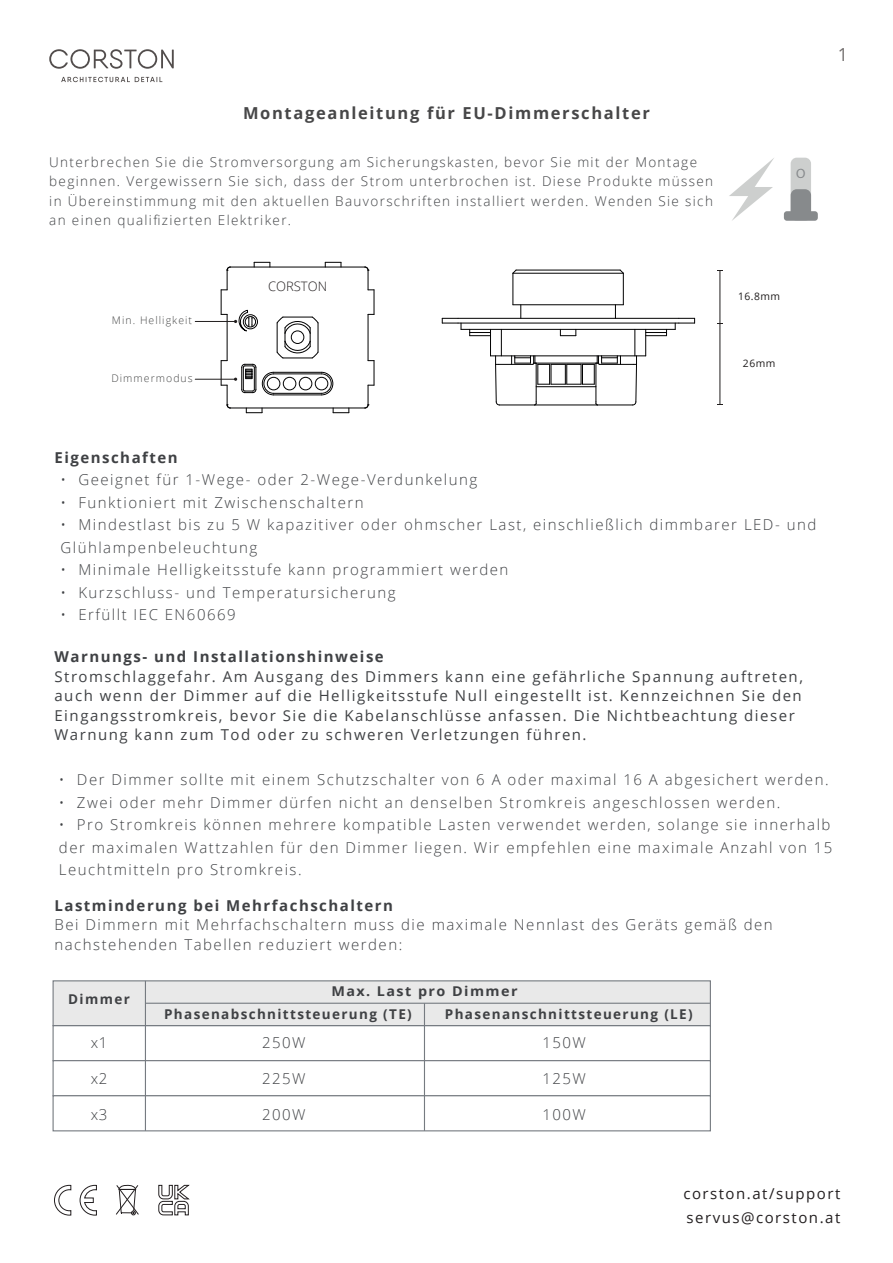
<style>
.page{position:relative;width:893px;height:1263px;background:#fff}
.page>*{position:absolute;margin:0;border:0;box-sizing:border-box;transform-origin:0 0}
.t1{font:18px "Open Sans";color:#524d4c}
.t2{font:700 16.5px "Open Sans";letter-spacing:.1em;color:#474748}
.t3{font:300 15px/22.5px "Open Sans";letter-spacing:.1em;color:#3f4144}
.t4{font:15px/19.5px "Open Sans";letter-spacing:.1em;color:#3f4144}
.t5{font:700 15px "Open Sans";letter-spacing:.1em;color:#3f4144}
.t6{font:15px/24px "Open Sans";letter-spacing:.1em;color:#231f20}
.t7{font:300 13.5px/19.5px "Open Sans";letter-spacing:.1em;color:#3f4144}
.t8{font:700 13.5px/23px "Open Sans";letter-spacing:.1em;color:#3f4144;scale:1.06 1}
.t9{font:700 13.5px "Open Sans";letter-spacing:.1em;color:#3f4144}
.t10{font:13.5px "Myriad Pro";color:#878a8c}
.t11{font:300 13.05px "Open Sans";color:#231f20}
.t12{font:300 10.5px "Open Sans";letter-spacing:.1em;color:#464747}
.t13{font:10.35px "Open Sans";letter-spacing:.045em;color:#211e1e}
</style>
<div class="page">
<hr style="left:230px;top:267px;width:135px;height:1px;background:#000001">
<hr style="left:368px;top:314px;width:1px;height:47px;background:#000001">
<svg style="left:364px;top:267px;width:11px;height:48px"></svg>
<svg style="left:364px;top:360px;width:11px;height:48px"></svg>
<hr style="left:230px;top:408px;width:135px;height:1px;background:#000001">
<hr style="left:195px;top:321px;width:41px;height:1px;background:#211e1e">
<hr style="left:195px;top:379px;width:41px;height:1px;background:#211e1e">
<svg style="left:221px;top:262px;width:129px;height:151px"></svg>
<hr style="left:719px;top:324px;width:1px;height:80px;background:#211e1e">
<hr style="left:719px;top:271px;width:1px;height:53px;background:#211e1e">
<hr style="left:535px;top:405px;width:62px;height:1px;background:#000001">
<hr style="left:597px;top:405px;width:36px;height:1px;background:#000001">
<hr style="left:499px;top:405px;width:36px;height:1px;background:#000001">
<hr style="left:536px;top:386px;width:60px;height:1px;background:#000001">
<hr style="left:499px;top:364px;width:34px;height:1px;background:#000001">
<hr style="left:536px;top:363px;width:1px;height:39px;background:#000001">
<hr style="left:599px;top:364px;width:34px;height:1px;background:#000001">
<hr style="left:596px;top:363px;width:1px;height:39px;background:#000001">
<svg style="left:511px;top:357px;width:110px;height:28px"></svg>
<svg style="left:632px;top:330px;width:5px;height:75px"></svg>
<hr style="left:461px;top:329px;width:214px;height:1px;background:#000001">
<svg style="left:560px;top:329px;width:17px;height:7px"></svg>
<svg style="left:512px;top:269px;width:5px;height:5px"></svg>
<hr style="left:513px;top:273px;width:1px;height:32px;background:#000001">
<hr style="left:623px;top:273px;width:1px;height:32px;background:#000001">
<hr style="left:516px;top:270px;width:104px;height:1px;background:#000001">
<hr style="left:513px;top:273px;width:110px;height:1px;background:#000001">
<hr style="left:513px;top:304px;width:110px;height:1px;background:#000001">
<svg style="left:521px;top:305px;width:1px;height:13px"></svg>
<svg style="left:615px;top:305px;width:1px;height:13px"></svg>
<hr style="left:458px;top:318px;width:221px;height:1px;background:#000001">
<hr style="left:458px;top:323px;width:221px;height:1px;background:#000001">
<svg style="left:675px;top:318px;width:20px;height:11px"></svg>
<svg style="left:442px;top:318px;width:20px;height:11px"></svg>
<svg style="left:645px;top:329px;width:22px;height:27px"></svg>
<svg style="left:469px;top:329px;width:33px;height:76px"></svg>
<hr style="left:490px;top:356px;width:156px;height:1px;background:#000001">
<div style="left:53px;top:1060px;width:658px;height:36px;background:#fff;border:1px solid #767b81"></div>
<div style="left:53px;top:1095px;width:658px;height:36px;background:#fff;border:1px solid #767b81"></div>
<div style="left:53px;top:980px;width:658px;height:46px;background:#e9e9e9;border:1px solid #767b81"></div>
<hr style="left:145px;top:981px;width:1px;height:150px;background:#767b81">
<hr style="left:145px;top:1003px;width:565px;height:1px;background:#767b81">
<hr style="left:424px;top:1003px;width:1px;height:128px;background:#767b81">
<svg style="left:729px;top:158px;width:45px;height:63px"></svg>
<div style="left:791px;top:158px;width:20px;height:63px;background:#cdcfce;border-radius:6px"></div>
<svg style="left:784px;top:189px;width:34px;height:32px"></svg>
<svg style="left:54px;top:1185px;width:17px;height:30px"></svg>
<svg style="left:80px;top:1185px;width:17px;height:30px"></svg>
<svg style="left:158px;top:1185px;width:31px;height:30px"></svg>
<svg style="left:116px;top:1185px;width:23px;height:30px"></svg>
<svg style="left:49px;top:49px;width:125px;height:33px"></svg>
<p class="t2" style="left:243px;top:101px;width:408px">Montageanleitung für EU-Dimmerschalter</p>
<p class="t7" style="left:49px;top:152px;width:665px">Unterbrechen Sie die Stromversorgung am Sicherungskasten, bevor Sie mit der Montage beginnen. Vergewissern Sie sich, dass der Strom unterbrochen ist. Diese Produkte müssen in Übereinstimmung mit den aktuellen Bauvorschriften installiert werden. Wenden Sie sich an einen qualifizierten Elektriker.</p>
<p class="t12" style="left:112px;top:313px;width:82px">Min. Helligkeit</p>
<p class="t12" style="left:111px;top:371px;width:83px">Dimmermodus</p>
<p class="t11" style="left:268px;top:277px;width:61px">CORSTON</p>
<p class="t10" style="left:796px;top:165px;width:11px">O</p>
<p class="t13" style="left:738px;top:289px;width:43px">16.8mm</p>
<p class="t13" style="left:743px;top:356px;width:34px">26mm</p>
<p class="t1" style="left:837px;top:42px;width:12px">1</p>
<p class="t5" style="left:54px;top:447px;width:125px">Eigenschaften</p>
<p class="t3" style="left:60px;top:468px;width:418px">• Geeignet für 1-Wege- oder 2-Wege-Verdunkelung</p>
<p class="t3" style="left:60px;top:491px;width:305px">• Funktioniert mit Zwischenschaltern</p>
<p class="t3" style="left:60px;top:513px;width:757px">• Mindestlast bis zu 5 W kapazitiver oder ohmscher Last, einschließlich dimmbarer LED- und<br>Glühlampenbeleuchtung</p>
<p class="t3" style="left:60px;top:558px;width:449px">• Minimale Helligkeitsstufe kann programmiert werden</p>
<p class="t3" style="left:60px;top:581px;width:337px">• Kurzschluss- und Temperatursicherung</p>
<p class="t3" style="left:60px;top:603px;width:177px">• Erfüllt IEC EN60669</p>
<p class="t5" style="left:54px;top:646px;width:331px">Warnungs- und Installationshinweise</p>
<p class="t4" style="left:54px;top:666px;width:750px">Stromschlaggefahr. Am Ausgang des Dimmers kann eine gefährliche Spannung auftreten, auch wenn der Dimmer auf die Helligkeitsstufe Null eingestellt ist. Kennzeichnen Sie den Eingangsstromkreis, bevor Sie die Kabelanschlüsse anfassen. Die Nichtbeachtung dieser Warnung kann zum Tod oder zu schweren Verletzungen führen.</p>
<p class="t3" style="left:59px;top:768px;width:771px">• Der Dimmer sollte mit einem Schutzschalter von 6 A oder maximal 16 A abgesichert werden.</p>
<p class="t3" style="left:59px;top:791px;width:723px">• Zwei oder mehr Dimmer dürfen nicht an denselben Stromkreis angeschlossen werden.</p>
<p class="t3" style="left:59px;top:813px;width:775px">• Pro Stromkreis können mehrere kompatible Lasten verwendet werden, solange sie innerhalb der maximalen Wattzahlen für den Dimmer liegen. Wir empfehlen eine maximale Anzahl von 15<br>Leuchtmitteln pro Stromkreis.</p>
<p class="t5" style="left:54px;top:895px;width:340px">Lastminderung bei Mehrfachschaltern</p>
<p class="t3" style="left:54px;top:915px;width:720px;line-height:19.5px">Bei Dimmern mit Mehrfachschaltern muss die maximale Nennlast des Geräts gemäß den nachstehenden Tabellen reduziert werden:</p>
<p class="t9" style="left:68px;top:990px;width:63px">Dimmer</p>
<p class="t8" style="left:164px;top:979px;width:335px;text-indent:167px">Max. Last pro Dimmer<br>Phasenabschnittsteuerung (TE)</p>
<p class="t9" style="left:445px;top:1005px;width:249px">Phasenanschnittsteuerung (LE)</p>
<p class="t3" style="left:91px;top:1031px;width:18px">x1</p>
<p class="t3" style="left:91px;top:1067px;width:18px">x2</p>
<p class="t3" style="left:91px;top:1103px;width:18px">x3</p>
<p class="t3" style="left:262px;top:1031px;width:45px">250W</p>
<p class="t3" style="left:262px;top:1067px;width:45px">225W</p>
<p class="t3" style="left:262px;top:1103px;width:45px">200W</p>
<p class="t3" style="left:542px;top:1031px;width:45px">150W</p>
<p class="t3" style="left:542px;top:1067px;width:45px">125W</p>
<p class="t3" style="left:542px;top:1103px;width:45px">100W</p>
<p class="t6" style="left:683px;top:1181px;width:158px">corston.at/support servus@corston.at</p>
</div>
